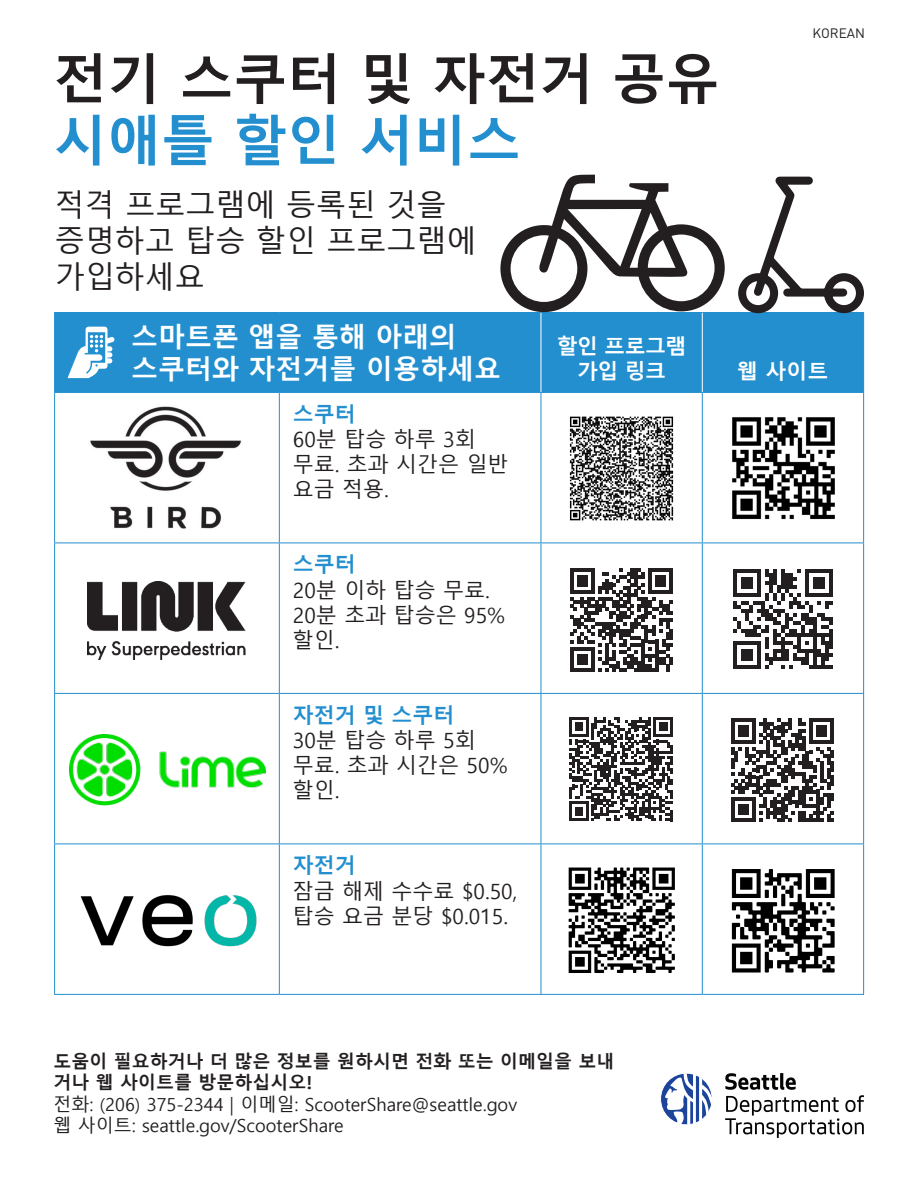
<style>
.page{position:relative;width:918px;height:1188px;background:#fff}
.page>*{position:absolute;margin:0;border:0;box-sizing:border-box;transform-origin:0 0}
.t1{font:700 54px/61.5px "Malgun Gothic";letter-spacing:-.005em;color:#231f20}
.t2{font:30px/36px "Malgun Gothic";color:#231f20}
.t3{font:700 27px/32.4px "Malgun Gothic";color:#fff}
.t4{font:21px/25.2px "Malgun Gothic";color:#231f20}
.t5{font:700 21px "Malgun Gothic";color:#238fcf}
.t6{font:700 21px/25.2px "Malgun Gothic";letter-spacing:-.03em;color:#fff;text-align:center}
.t7{font:18px "Malgun Gothic";color:#231f20}
.t8{font:700 18px/21.6px "Malgun Gothic";color:#231f20}
.t9{font:13.5px "DIN Pro";color:#231f20}
.s1{color:#238fcf}
</style>
<div class="page">
<svg style="left:725px;top:1073px;width:139px;height:65px"></svg>
<div style="left:661px;top:1073px;width:51px;height:52px;background:#1d449b;border-radius:50%"></div>
<svg style="left:665px;top:1073px;width:47px;height:52px"></svg>
<div style="left:55px;top:313px;width:808px;height:79px;background:#238fcf"></div>
<hr style="left:54px;top:312px;width:225px;height:1px;background:#238fcf">
<hr style="left:54px;top:313px;width:1px;height:79px;background:#238fcf">
<hr style="left:279px;top:312px;width:262px;height:1px;background:#238fcf">
<hr style="left:541px;top:312px;width:161px;height:1px;background:#238fcf">
<hr style="left:702px;top:312px;width:162px;height:1px;background:#238fcf">
<hr style="left:863px;top:313px;width:1px;height:79px;background:#238fcf">
<hr style="left:54px;top:392px;width:225px;height:1px;background:#238fcf">
<hr style="left:54px;top:393px;width:1px;height:150px;background:#238fcf">
<hr style="left:279px;top:392px;width:262px;height:1px;background:#238fcf">
<hr style="left:279px;top:393px;width:1px;height:150px;background:#238fcf">
<hr style="left:541px;top:392px;width:161px;height:1px;background:#238fcf">
<hr style="left:541px;top:393px;width:1px;height:150px;background:#238fcf">
<hr style="left:702px;top:392px;width:162px;height:1px;background:#238fcf">
<hr style="left:702px;top:393px;width:1px;height:150px;background:#238fcf">
<hr style="left:863px;top:393px;width:1px;height:150px;background:#238fcf">
<hr style="left:54px;top:543px;width:225px;height:1px;background:#238fcf">
<hr style="left:54px;top:543px;width:1px;height:150px;background:#238fcf">
<hr style="left:279px;top:543px;width:262px;height:1px;background:#238fcf">
<hr style="left:279px;top:543px;width:1px;height:150px;background:#238fcf">
<hr style="left:541px;top:543px;width:161px;height:1px;background:#238fcf">
<hr style="left:541px;top:543px;width:1px;height:150px;background:#238fcf">
<hr style="left:702px;top:543px;width:162px;height:1px;background:#238fcf">
<hr style="left:702px;top:543px;width:1px;height:150px;background:#238fcf">
<hr style="left:863px;top:543px;width:1px;height:150px;background:#238fcf">
<hr style="left:54px;top:693px;width:225px;height:1px;background:#238fcf">
<hr style="left:54px;top:694px;width:1px;height:150px;background:#238fcf">
<hr style="left:279px;top:693px;width:262px;height:1px;background:#238fcf">
<hr style="left:279px;top:694px;width:1px;height:150px;background:#238fcf">
<hr style="left:541px;top:693px;width:161px;height:1px;background:#238fcf">
<hr style="left:541px;top:694px;width:1px;height:150px;background:#238fcf">
<hr style="left:702px;top:693px;width:162px;height:1px;background:#238fcf">
<hr style="left:702px;top:694px;width:1px;height:150px;background:#238fcf">
<hr style="left:863px;top:694px;width:1px;height:150px;background:#238fcf">
<hr style="left:54px;top:844px;width:225px;height:1px;background:#238fcf">
<hr style="left:54px;top:844px;width:1px;height:150px;background:#238fcf">
<hr style="left:279px;top:844px;width:262px;height:1px;background:#238fcf">
<hr style="left:279px;top:844px;width:1px;height:150px;background:#238fcf">
<hr style="left:541px;top:844px;width:161px;height:1px;background:#238fcf">
<hr style="left:541px;top:844px;width:1px;height:150px;background:#238fcf">
<hr style="left:702px;top:844px;width:162px;height:1px;background:#238fcf">
<hr style="left:702px;top:844px;width:1px;height:150px;background:#238fcf">
<hr style="left:863px;top:844px;width:1px;height:150px;background:#238fcf">
<hr style="left:54px;top:994px;width:225px;height:1px;background:#238fcf">
<hr style="left:279px;top:994px;width:262px;height:1px;background:#238fcf">
<hr style="left:541px;top:994px;width:161px;height:1px;background:#238fcf">
<hr style="left:702px;top:994px;width:162px;height:1px;background:#238fcf">
<hr style="left:541px;top:313px;width:1px;height:79px;background:#fff">
<hr style="left:702px;top:313px;width:1px;height:79px;background:#fff">
<svg style="left:570px;top:569px;width:103px;height:103px"></svg>
<svg style="left:733px;top:569px;width:100px;height:100px"></svg>
<img style="left:69px;top:692px;width:196px;height:153px">
<img style="left:87px;top:581px;width:158px;height:78px">
<svg style="left:500px;top:174px;width:225px;height:138px"></svg>
<svg style="left:734px;top:176px;width:131px;height:141px"></svg>
<svg style="left:569px;top:717px;width:104px;height:104px"></svg>
<svg style="left:731px;top:719px;width:103px;height:103px"></svg>
<svg style="left:68px;top:327px;width:46px;height:51px"></svg>
<img style="left:731px;top:869px;width:104px;height:104px">
<img style="left:568px;top:867px;width:107px;height:106px">
<img style="left:80px;top:895px;width:177px;height:52px">
<img style="left:90px;top:406px;width:151px;height:123px">
<img style="left:732px;top:417px;width:103px;height:103px">
<img style="left:569px;top:416px;width:105px;height:105px">
<p class="t1" style="left:53px;top:49px;width:668px">전기 스쿠터 및 자전거 공유 <span class="s1">시애틀 할인 서비스</span></p>
<p class="t2" style="left:55px;top:188px;width:423px">적격 프로그램에 등록된 것을 증명하고 탑승 할인 프로그램에 가입하세요</p>
<p class="t3" style="left:131px;top:321px;width:372px">스마트폰 앱을 통해 아래의 스쿠터와 자전거를 이용하세요</p>
<p class="t5" style="left:293px;top:402px;width:64px">스쿠터</p>
<p class="t4" style="left:293px;top:427px;width:217px">60분 탑승 하루 3회 무료. 초과 시간은 일반 요금 적용.</p>
<p class="t5" style="left:293px;top:552px;width:64px">스쿠터</p>
<p class="t4" style="left:293px;top:578px;width:214px">20분 이하 탑승 무료.<br>20분 초과 탑승은 95% 할인.</p>
<p class="t6" style="left:557px;top:334px;width:131px">할인 프로그램 가입 링크</p>
<p class="t9" style="left:812px;top:22px;width:54px">KOREAN</p>
<p class="t6" style="left:737px;top:359px;width:93px">웹 사이트</p>
<p class="t5" style="left:293px;top:703px;width:163px">자전거 및 스쿠터</p>
<p class="t4" style="left:293px;top:728px;width:216px">30분 탑승 하루 5회 무료. 초과 시간은 50% 할인.</p>
<p class="t5" style="left:293px;top:853px;width:64px">자전거</p>
<p class="t4" style="left:293px;top:879px;width:226px">잠금 해제 수수료 $0.50, 탑승 요금 분당 $0.015.</p>
<p class="t8" style="left:53px;top:1050px;width:563px">도움이 필요하거나 더 많은 정보를 원하시면 전화 또는 이메일을 보내 거나 웹 사이트를 방문하십시오!</p>
<p class="t7" style="left:53px;top:1094px;width:465px">전화: (206) 375-2344 | 이메일: ScooterShare@seattle.gov</p>
<p class="t7" style="left:53px;top:1116px;width:292px">웹 사이트: seattle.gov/ScooterShare</p>
</div>
